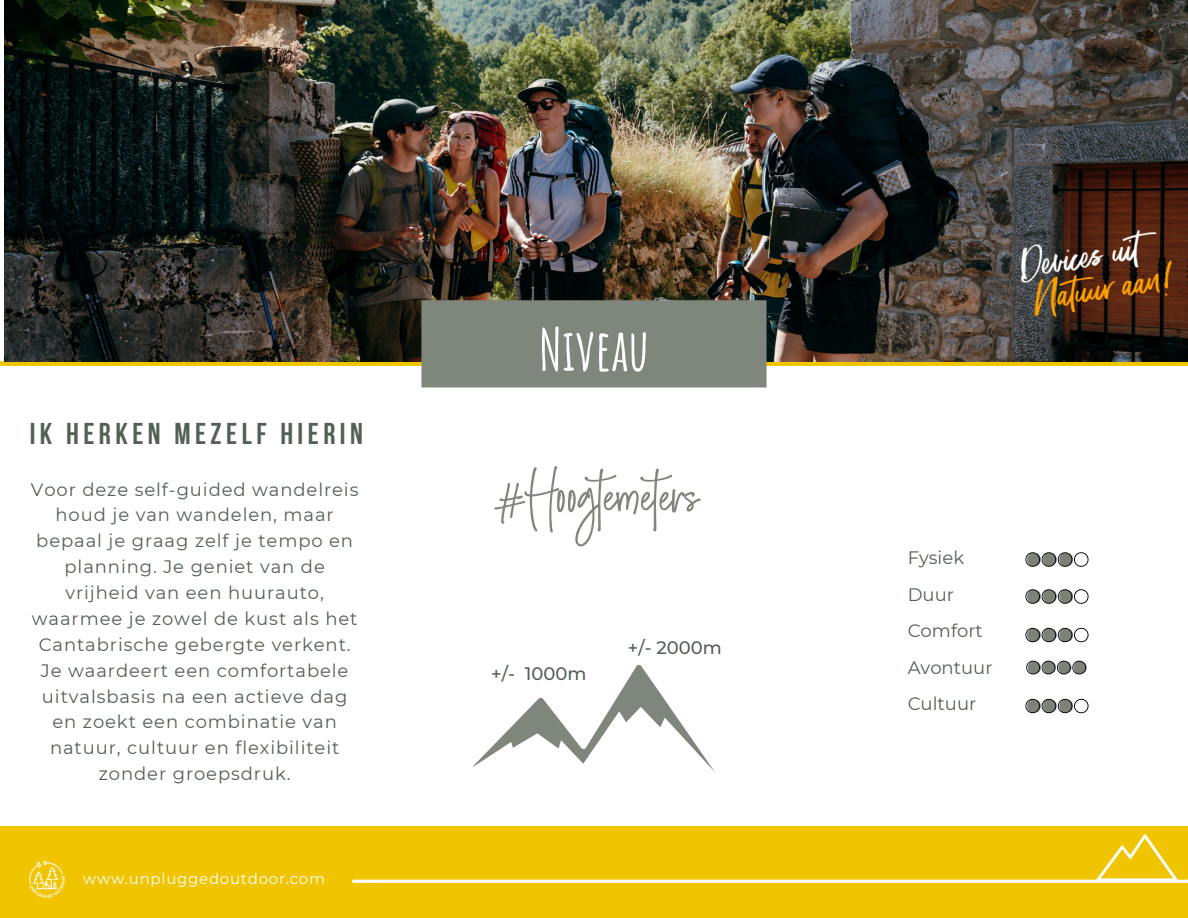
<style>
.page{position:relative;width:1188px;height:918px;background:#fff}
.page>*{position:absolute;margin:0;border:0;box-sizing:border-box;transform-origin:0 0}
.t1{font:700 57px "Amatic SC";color:#fff}
.t2{font:54.75px "Smooth Stone";color:#7f867b}
.t3{font:700 30px "Bebas Neue";letter-spacing:.15em;color:#526153}
.t4{font:18px/25.8px "Montserrat";letter-spacing:.05em;color:#526153;text-align:center}
.t5{font:18px "Montserrat";color:#526153}
.t6{font:500 18px "Montserrat";color:#526153}
.t7{font:15px "Montserrat";letter-spacing:.05em;color:#fff}
</style>
<div class="page">
<div style="left:0;top:826px;width:1188px;height:92px;background:#f1c400"></div>
<img style="left:29px;top:860px;width:36px;height:38px">
<img style="left:4px;top:0;width:1184px;height:300px">
<img style="left:1021px;top:230px;width:150px;height:70px">
<svg style="left:352px;top:834px;width:836px;height:49px"></svg>
<svg style="left:0;top:300px;width:1188px;height:87px"></svg>
<img style="left:1026px;top:552px;width:62px;height:5px">
<img style="left:1025px;top:557px;width:64px;height:39px">
<img style="left:1025px;top:674px;width:64px;height:40px">
<svg style="left:473px;top:664px;width:242px;height:108px"></svg>
<img style="left:1025px;top:596px;width:64px;height:78px">
<h2 class="t3" style="left:30px;top:421px;width:335px">IK HERKEN MEZELF HIERIN</h2>
<h4 class="t4" style="left:31px;top:476px;width:329px">Voor deze self-guided wandelreis houd je van wandelen, maar bepaal je graag zelf je tempo en planning. Je geniet van de vrijheid van een huurauto, waarmee je zowel de kust als het<br>Cantabrische gebergte verkent.<br>Je waardeert een comfortabele uitvalsbasis na een actieve dag en zoekt een combinatie van natuur, cultuur en flexibiliteit zonder groepsdruk.</h4>
<h5 class="t7" style="left:83px;top:869px;width:243px">www.unpluggedoutdoor.com</h5>
<p class="t1" style="left:539px;top:313px;width:112px">Niveau</p>
<h4 class="t2" style="left:497px;top:457px;width:204px">#Hoogtemeters</h4>
<h5 class="t6" style="left:491px;top:662px;width:97px">+/- 1000m</h5>
<p class="t6" style="left:628px;top:637px;width:95px">+/- 2000m</p>
<p class="t4" style="left:908px;top:545px;width:58px">Fysiek</p>
<p class="t4" style="left:908px;top:581px;width:48px">Duur</p>
<h1 class="t5" style="left:908px;top:620px;width:77px">Comfort</h1>
<p class="t5" style="left:908px;top:656px;width:86px">Avontuur</p>
<h3 class="t5" style="left:908px;top:693px;width:70px">Cultuur</h3>
</div>
